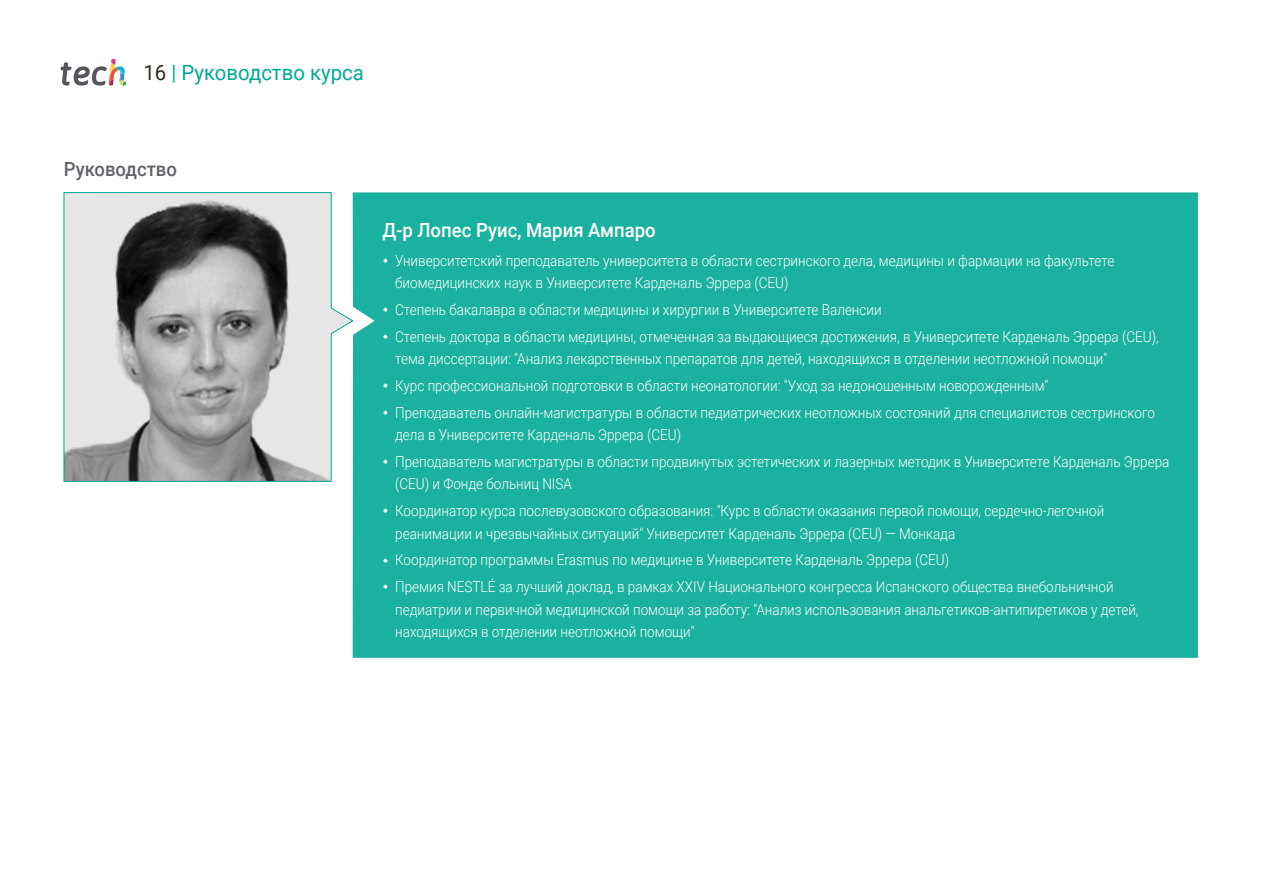
<style>
.page{position:relative;width:1263px;height:893px;background:#fff}
.page>*{position:absolute;margin:0;border:0;box-sizing:border-box;transform-origin:0 0}
.t1{font:21px "Roboto";color:#00a996}
.t2{font:500 19.5px "Roboto";color:#fff;scale:.95 1}
.t3{font:500 19.5px "Roboto";color:#61646a;scale:.95 1}
.t4{font:300 15px/26.7px "Roboto";color:#fff;scale:.9 1}
.s1{color:#312e20}
</style>
<div class="page">
<svg style="left:61px;top:59px;width:65px;height:27px"></svg>
<div style="left:353px;top:192px;width:845px;height:466px;background:#1ab1a0"></div>
<svg style="left:64px;top:192px;width:289px;height:290px;background:#b0b2b2"></svg>
<svg style="left:383px;top:258px;width:5px;height:5px"></svg>
<svg style="left:383px;top:307px;width:5px;height:5px"></svg>
<svg style="left:383px;top:334px;width:5px;height:5px"></svg>
<svg style="left:383px;top:383px;width:5px;height:5px"></svg>
<svg style="left:383px;top:410px;width:5px;height:5px"></svg>
<svg style="left:383px;top:459px;width:5px;height:5px"></svg>
<svg style="left:383px;top:508px;width:5px;height:5px"></svg>
<svg style="left:383px;top:558px;width:5px;height:5px"></svg>
<svg style="left:383px;top:584px;width:5px;height:5px"></svg>
<h1 class="t1" style="left:144px;top:57px;width:222px"><span class="s1">16</span> | Руководство курса</h1>
<h2 class="t3" style="left:64px;top:155px;width:121px">Руководство</h2>
<h2 class="t2" style="left:382px;top:216px;width:289px">Д-р Лопес Руис, Мария Ампаро</h2>
<p class="t4" style="left:395px;top:248px;width:800px;line-height:22.5px">Университетский преподаватель университета в области сестринского дела, медицины и фармации на факультете биомедицинских наук в Университете Карденаль Эррера (CEU)</p>
<p class="t4" style="left:395px;top:296px;width:850px">Степень бакалавра в области медицины и хирургии в Университете Валенсии<br>Степень доктора в области медицины, отмеченная за выдающиеся достижения, в Университете Карденаль Эррера (CEU),</p>
<p class="t4" style="left:395px;top:345px;width:846px">тема диссертации: "Анализ лекарственных препаратов для детей, находящихся в отделении неотложной помощи"<br>Курс профессиональной подготовки в области неонатологии: "Уход за недоношенным новорожденным"<br>Преподаватель онлайн-магистратуры в области педиатрических неотложных состояний для специалистов сестринского</p>
<p class="t4" style="left:395px;top:421px;width:862px">дела в Университете Карденаль Эррера (CEU)<br>Преподаватель магистратуры в области продвинутых эстетических и лазерных методик в Университете Карденаль Эррера</p>
<p class="t4" style="left:395px;top:470px;width:789px">(CEU) и Фонде больниц NISA<br>Координатор курса послевузовского образования: "Курс в области оказания первой помощи, сердечно-легочной</p>
<p class="t4" style="left:395px;top:519px;width:800px">реанимации и чрезвычайных ситуаций" Университет Карденаль Эррера (CEU) — Монкада<br>Координатор программы Erasmus по медицине в Университете Карденаль Эррера (CEU)<br>Премия NESTLÉ за лучший доклад, в рамках XXIV Национального конгресса Испанского общества внебольничной</p>
<p class="t4" style="left:395px;top:597px;width:827px;line-height:22.5px">педиатрии и первичной медицинской помощи за работу: "Анализ использования анальгетиков-антипиретиков у детей, находящихся в отделении неотложной помощи"</p>
</div>
